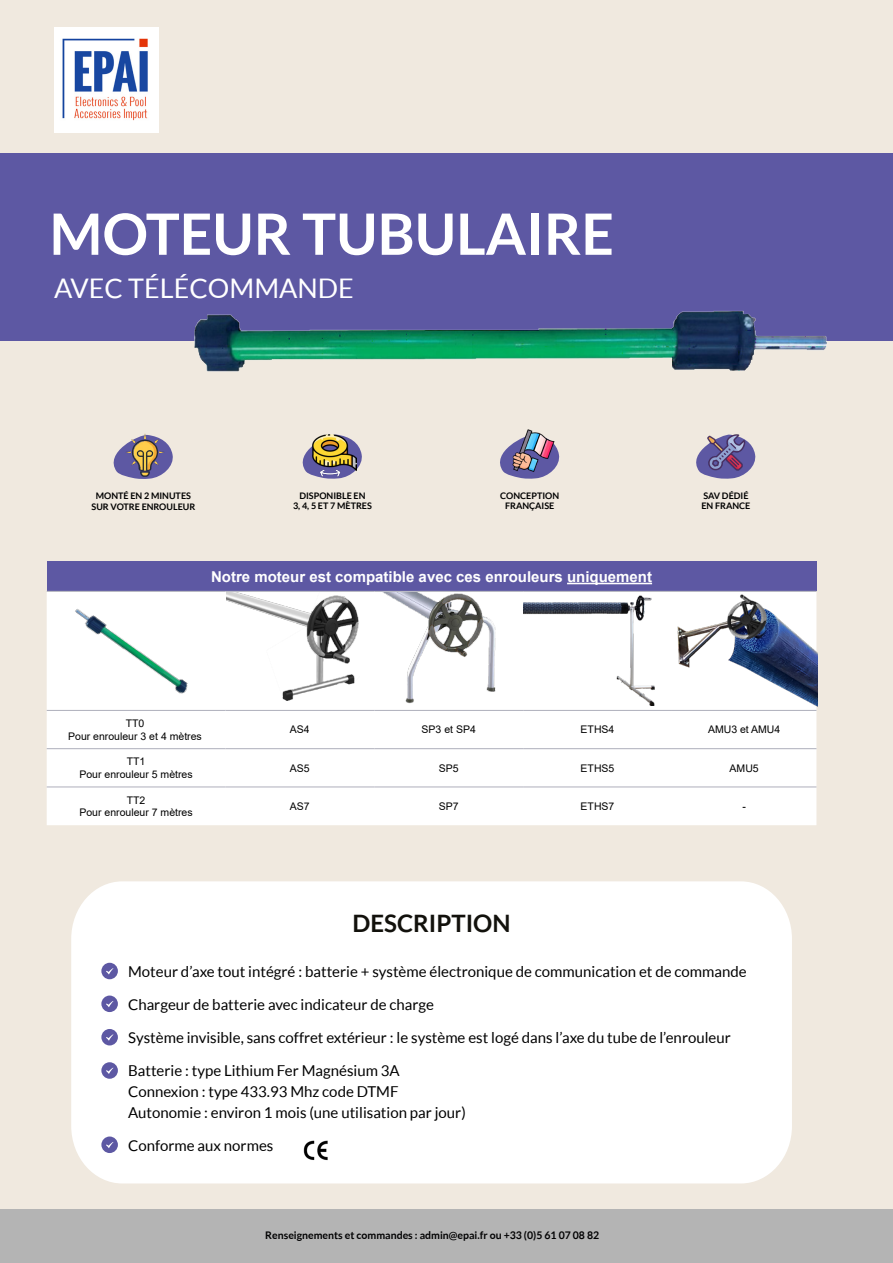
<style>
.page{position:relative;width:893px;height:1263px;background:#f0e9df}
.page>*{position:absolute;margin:0;border:0;box-sizing:border-box;transform-origin:0 0}
.t1{font:700 57px "Lato";color:#fff}
.t2{font:27px "Lato";color:#fff}
.t3{font:700 24px "Lato";color:#12110c}
.t4{font:15px/21px "Lato";color:#000}
.t5{font:700 15px "Arial";color:#fff}
.t6{font:10.5px/12.6px "Arial";color:#000;text-align:center}
.t7{font:700 10.5px "Lato";color:#020203}
.t8{font:700 9px/10.8px "Lato";color:#000;text-align:center}
</style>
<div class="page">
<div style="left:0;top:1209px;width:893px;height:54px;background:#b4b4b4"></div>
<div style="left:0;top:153px;width:893px;height:187px;background:#5d58a3"></div>
<img style="left:54px;top:28px;width:105px;height:104px">
<svg style="left:113px;top:444px;width:60px;height:35px"></svg>
<svg style="left:696px;top:440px;width:60px;height:39px"></svg>
<svg style="left:500px;top:445px;width:60px;height:34px"></svg>
<img style="left:511px;top:429px;width:44px;height:43px">
<svg style="left:302px;top:443px;width:60px;height:36px"></svg>
<img style="left:705px;top:434px;width:41px;height:38px">
<img style="left:123px;top:434px;width:44px;height:43px">
<img style="left:312px;top:434px;width:44px;height:43px">
<img style="left:177px;top:310px;width:669px;height:62px">
<div style="left:47px;top:562px;width:769px;height:29px;background:#5d58a3"></div>
<div style="left:47px;top:592px;width:769px;height:233px;background:#fff"></div>
<hr style="left:47px;top:591px;width:178px;height:1px;background:#aeafbb">
<hr style="left:225px;top:591px;width:149px;height:1px;background:#aeafbb">
<hr style="left:374px;top:591px;width:149px;height:1px;background:#aeafbb">
<hr style="left:523px;top:591px;width:149px;height:1px;background:#aeafbb">
<hr style="left:47px;top:710px;width:178px;height:1px;background:#aeafbb">
<hr style="left:225px;top:710px;width:149px;height:1px;background:#aeafbb">
<hr style="left:374px;top:710px;width:149px;height:1px;background:#aeafbb">
<hr style="left:523px;top:710px;width:149px;height:1px;background:#aeafbb">
<hr style="left:47px;top:748px;width:178px;height:1px;background:#aeafbb">
<hr style="left:225px;top:748px;width:149px;height:1px;background:#aeafbb">
<hr style="left:374px;top:748px;width:149px;height:1px;background:#aeafbb">
<hr style="left:523px;top:748px;width:149px;height:1px;background:#aeafbb">
<hr style="left:672px;top:748px;width:144px;height:1px;background:#aeafbb">
<hr style="left:47px;top:787px;width:178px;height:1px;background:#aeafbb">
<hr style="left:225px;top:787px;width:149px;height:1px;background:#aeafbb">
<hr style="left:374px;top:787px;width:149px;height:1px;background:#aeafbb">
<hr style="left:523px;top:787px;width:149px;height:1px;background:#aeafbb">
<hr style="left:672px;top:787px;width:144px;height:1px;background:#aeafbb">
<hr style="left:567px;top:583px;width:85px;height:1px;background:#fff">
<img style="left:359px;top:592px;width:140px;height:112px">
<img style="left:226px;top:592px;width:133px;height:109px">
<img style="left:671px;top:590px;width:147px;height:122px">
<img style="left:524px;top:594px;width:132px;height:111px">
<img style="left:67px;top:600px;width:128px;height:100px">
<div style="left:71px;top:881px;width:721px;height:302px;background:#fff"></div>
<div style="left:101px;top:963px;width:17px;height:16px;background:#5d58a3;border-radius:50%"></div>
<svg style="left:106px;top:968px;width:7px;height:6px"></svg>
<div style="left:101px;top:995px;width:17px;height:17px;background:#5d58a3;border-radius:50%"></div>
<svg style="left:106px;top:1001px;width:7px;height:6px"></svg>
<div style="left:101px;top:1029px;width:17px;height:16px;background:#5d58a3;border-radius:50%"></div>
<svg style="left:106px;top:1034px;width:7px;height:7px"></svg>
<div style="left:101px;top:1062px;width:17px;height:17px;background:#5d58a3;border-radius:50%"></div>
<svg style="left:106px;top:1067px;width:7px;height:7px"></svg>
<img style="left:293px;top:1133px;width:47px;height:37px">
<div style="left:101px;top:1136px;width:17px;height:17px;background:#5d58a3;border-radius:50%"></div>
<svg style="left:106px;top:1142px;width:7px;height:6px"></svg>
<h1 class="t1" style="left:49px;top:201px;width:566px">MOTEUR TUBULAIRE</h1>
<h2 class="t2" style="left:54px;top:273px;width:301px">AVEC TÉLÉCOMMANDE</h2>
<p class="t8" style="left:92px;top:490px;width:105px">MONTÉ EN 2 MINUTES<br>SUR VOTRE ENROULEUR</p>
<p class="t8" style="left:701px;top:490px;width:51px;text-align:left">SAV DÉDIÉ<br>EN FRANCE</p>
<p class="t8" style="left:293px;top:490px;width:80px">DISPONIBLE EN<br>3, 4, 5 ET 7 MÈTRES</p>
<p class="t8" style="left:500px;top:490px;width:61px">CONCEPTION<br>FRANÇAISE</p>
<p class="t5" style="left:211px;top:566px;width:442px">Notre moteur est compatible avec ces enrouleurs uniquement</p>
<p class="t6" style="left:68px;top:717px;width:135px">TT0<br>Pour enrouleur 3 et 4 mètres</p>
<p class="t6" style="left:290px;top:723px;width:21px">AS4</p>
<p class="t6" style="left:422px;top:723px;width:56px">SP3 et SP4</p>
<p class="t6" style="left:581px;top:723px;width:35px">ETHS4</p>
<p class="t6" style="left:708px;top:723px;width:74px">AMU3 et AMU4</p>
<p class="t6" style="left:79px;top:755px;width:115px">TT1<br>Pour enrouleur 5 mètres</p>
<p class="t6" style="left:290px;top:761px;width:21px">AS5</p>
<p class="t6" style="left:439px;top:761px;width:21px">SP5</p>
<p class="t6" style="left:581px;top:761px;width:35px">ETHS5</p>
<p class="t6" style="left:730px;top:761px;width:31px">AMU5</p>
<p class="t6" style="left:79px;top:793px;width:115px">TT2<br>Pour enrouleur 7 mètres</p>
<p class="t6" style="left:290px;top:800px;width:21px">AS7</p>
<p class="t6" style="left:439px;top:800px;width:21px">SP7</p>
<p class="t6" style="left:581px;top:800px;width:35px">ETHS7</p>
<p class="t6" style="left:742px;top:800px;width:5px">-</p>
<h3 class="t3" style="left:353px;top:909px;width:159px">DESCRIPTION</h3>
<p class="t4" style="left:128px;top:960px;width:620px">Moteur d’axe tout intégré : batterie + système électronique de communication et de commande</p>
<p class="t4" style="left:128px;top:993px;width:307px">Chargeur de batterie avec indicateur de charge</p>
<p class="t4" style="left:128px;top:1026px;width:604px">Système invisible, sans coffret extérieur : le système est logé dans l’axe du tube de l’enrouleur</p>
<p class="t4" style="left:128px;top:1059px;width:339px">Batterie : type Lithium Fer Magnésium 3A<br>Connexion : type 433.93 Mhz code DTMF<br>Autonomie : environ 1 mois (une utilisation par jour)</p>
<p class="t4" style="left:128px;top:1134px;width:147px">Conforme aux normes</p>
<p class="t7" style="left:265px;top:1229px;width:335px">Renseignements et commandes : admin@epai.fr ou +33 (0)5 61 07 08 82</p>
</div>
